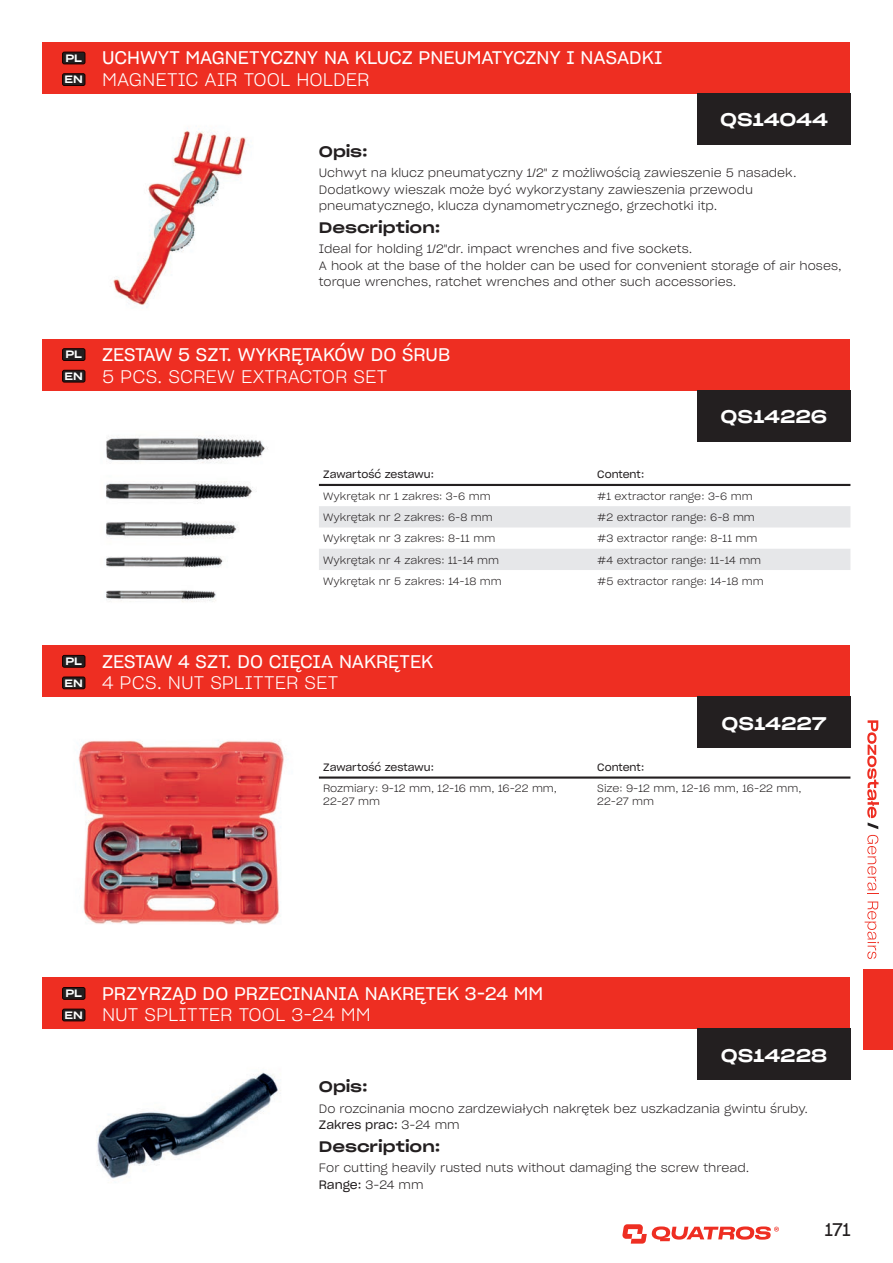
<style>
.page{position:relative;width:893px;height:1263px;background:#fff}
.page>*{position:absolute;margin:0;border:0;box-sizing:border-box;transform-origin:0 0}
.t1{font:18px "Sharp Grotesk Book 20";color:#fff}
.t2{font:18px "Sharp Grotesk Light 20";color:#fff}
.t3{font:18px "Sharp Grotesk Medium 25";color:#fff}
.t4{font:18px "Sharp Grotesk Book 20";color:#231f20}
.t5{font:15px "Sharp Grotesk Medium 25";color:#231f20}
.t6{font:12px/16.5px "Sharp Grotesk Light 20";color:#231f20}
.t7{font:12px "Sharp Grotesk Book 20";letter-spacing:-.005em;color:#231f20}
.t8{font:10.5px/12.6px "Sharp Grotesk Light 20";color:#231f20}
.t9{font:10.5px "Sharp Grotesk Book 20";color:#231f20}
.t10{font:10.5px/21.6px "Sharp Grotesk Medium 25";color:#fff}
.s1{font-family:"Sharp Grotesk Light 20"}
</style>
<div class="page">
<svg style="left:622px;top:1224px;width:157px;height:19px"></svg>
<div style="left:863px;top:969px;width:30px;height:81px;background:#ee2e22"></div>
<svg style="left:867px;top:835px;width:12px;height:59px"></svg>
<svg style="left:865px;top:901px;width:14px;height:58px"></svg>
<svg style="left:867px;top:720px;width:12px;height:109px"></svg>
<div style="left:43px;top:43px;width:807px;height:51px;background:#ee2e22"></div>
<div style="left:62px;top:52px;width:23px;height:12px;background:#231f20;border:1px solid #170000;border-radius:2px"></div>
<div style="left:62px;top:73px;width:23px;height:13px;background:#231f20;border:1px solid #170000;border-radius:2px"></div>
<div style="left:43px;top:339px;width:807px;height:51px;background:#ee2e22"></div>
<div style="left:62px;top:348px;width:23px;height:13px;background:#231f20;border:1px solid #170000;border-radius:2px"></div>
<div style="left:62px;top:370px;width:23px;height:12px;background:#231f20;border:1px solid #170000;border-radius:2px"></div>
<div style="left:43px;top:646px;width:807px;height:51px;background:#ee2e22"></div>
<div style="left:62px;top:655px;width:23px;height:13px;background:#231f20;border:1px solid #170000;border-radius:2px"></div>
<div style="left:62px;top:676px;width:23px;height:13px;background:#231f20;border:1px solid #170000;border-radius:2px"></div>
<div style="left:43px;top:978px;width:807px;height:51px;background:#ee2e22"></div>
<div style="left:62px;top:987px;width:23px;height:13px;background:#231f20;border:1px solid #170000;border-radius:2px"></div>
<div style="left:62px;top:1009px;width:23px;height:12px;background:#231f20;border:1px solid #170000;border-radius:2px"></div>
<div style="left:697px;top:390px;width:153px;height:51px;background:#231f20"></div>
<div style="left:697px;top:697px;width:153px;height:51px;background:#231f20"></div>
<div style="left:697px;top:1029px;width:153px;height:51px;background:#231f20"></div>
<svg style="left:319px;top:506px;width:531px;height:64px"></svg>
<hr style="left:319px;top:484px;width:274px;height:2px;background:#231f20">
<hr style="left:593px;top:484px;width:257px;height:2px;background:#231f20">
<hr style="left:319px;top:776px;width:274px;height:3px;background:#231f20">
<hr style="left:593px;top:776px;width:257px;height:3px;background:#231f20">
<img style="left:96px;top:1072px;width:185px;height:111px">
<img style="left:106px;top:435px;width:162px;height:167px">
<img style="left:78px;top:740px;width:207px;height:184px">
<div style="left:697px;top:94px;width:153px;height:51px;background:#231f20"></div>
<img style="left:113px;top:128px;width:136px;height:180px">
<p class="t10" style="left:65px;top:47px;width:20px">PL<br>EN</p>
<h1 class="t1" style="left:102px;top:44px;width:562px">UCHWYT MAGNETYCZNY NA KLUCZ PNEUMATYCZNY I NASADKI</h1>
<h1 class="t2" style="left:102px;top:66px;width:269px">MAGNETIC AIR TOOL HOLDER</h1>
<h1 class="t3" style="left:720px;top:103px;width:109px">QS14044</h1>
<p class="t5" style="left:319px;top:138px;width:50px">Opis:</p>
<p class="t6" style="left:319px;top:164px;width:479px">Uchwyt na klucz pneumatyczny 1/2" z możliwością zawieszenie 5 nasadek.<br>Dodatkowy wieszak może być wykorzystany zawieszenia przewodu pneumatycznego, klucza dynamometrycznego, grzechotki itp.</p>
<p class="t5" style="left:319px;top:214px;width:123px">Description:</p>
<p class="t6" style="left:319px;top:240px;width:524px">Ideal for holding 1/2"dr. impact wrenches and five sockets.<br>A hook at the base of the holder can be used for convenient storage of air hoses, torque wrenches, ratchet wrenches and other such accessories.</p>
<p class="t10" style="left:65px;top:343px;width:20px">PL<br>EN</p>
<h1 class="t1" style="left:102px;top:340px;width:349px">ZESTAW 5 SZT. WYKRĘTAKÓW DO ŚRUB</h1>
<h1 class="t2" style="left:102px;top:362px;width:287px">5 PCS. SCREW EXTRACTOR SET</h1>
<h1 class="t3" style="left:721px;top:400px;width:108px">QS14226</h1>
<p class="t9" style="left:323px;top:466px;width:112px">Zawartość zestawu:</p>
<p class="t9" style="left:597px;top:466px;width:49px">Content:</p>
<p class="t8" style="left:323px;top:490px;width:169px">Wykrętak nr 1 zakres: 3-6 mm</p>
<p class="t8" style="left:597px;top:490px;width:157px">#1 extractor range: 3-6 mm</p>
<p class="t8" style="left:323px;top:511px;width:171px">Wykrętak nr 2 zakres: 6-8 mm</p>
<p class="t8" style="left:597px;top:511px;width:159px">#2 extractor range: 6-8 mm</p>
<p class="t8" style="left:323px;top:532px;width:174px">Wykrętak nr 3 zakres: 8-11 mm</p>
<p class="t8" style="left:597px;top:532px;width:162px">#3 extractor range: 8-11 mm</p>
<p class="t8" style="left:323px;top:553px;width:178px">Wykrętak nr 4 zakres: 11-14 mm</p>
<p class="t8" style="left:597px;top:553px;width:166px">#4 extractor range: 11-14 mm</p>
<p class="t8" style="left:323px;top:574px;width:180px">Wykrętak nr 5 zakres: 14-18 mm</p>
<p class="t8" style="left:597px;top:574px;width:168px">#5 extractor range: 14-18 mm</p>
<p class="t10" style="left:65px;top:650px;width:20px">PL<br>EN</p>
<h1 class="t1" style="left:102px;top:647px;width:333px">ZESTAW 4 SZT. DO CIĘCIA NAKRĘTEK</h1>
<h1 class="t2" style="left:102px;top:669px;width:238px">4 PCS. NUT SPLITTER SET</h1>
<h1 class="t3" style="left:722px;top:707px;width:106px">QS14227</h1>
<p class="t9" style="left:323px;top:758px;width:112px">Zawartość zestawu:</p>
<p class="t9" style="left:597px;top:758px;width:49px">Content:</p>
<p class="t8" style="left:323px;top:782px;width:235px">Rozmiary: 9-12 mm, 12-16 mm, 16-22 mm,<br>22-27 mm</p>
<p class="t8" style="left:597px;top:782px;width:206px">Size: 9-12 mm, 12-16 mm, 16-22 mm,<br>22-27 mm</p>
<p class="t10" style="left:65px;top:982px;width:20px">PL<br>EN</p>
<h1 class="t1" style="left:102px;top:979px;width:443px">PRZYRZĄD DO PRZECINANIA NAKRĘTEK 3-24 MM</h1>
<h1 class="t2" style="left:102px;top:1001px;width:270px">NUT SPLITTER TOOL 3-24 MM</h1>
<h1 class="t3" style="left:721px;top:1039px;width:108px">QS14228</h1>
<p class="t5" style="left:319px;top:1073px;width:50px">Opis:</p>
<p class="t6" style="left:319px;top:1100px;width:491px">Do rozcinania mocno zardzewiałych nakrętek bez uszkadzania gwintu śruby.</p>
<p class="t7" style="left:319px;top:1115px;width:142px">Zakres prac: <span class="s1">3-24 mm</span></p>
<p class="t5" style="left:319px;top:1132px;width:123px">Description:</p>
<p class="t6" style="left:319px;top:1159px;width:432px">For cutting heavily rusted nuts without damaging the screw thread.</p>
<p class="t7" style="left:319px;top:1175px;width:106px">Range: <span class="s1">3-24 mm</span></p>
<h1 class="t4" style="left:825px;top:1215px;width:27px">171</h1>
</div>
